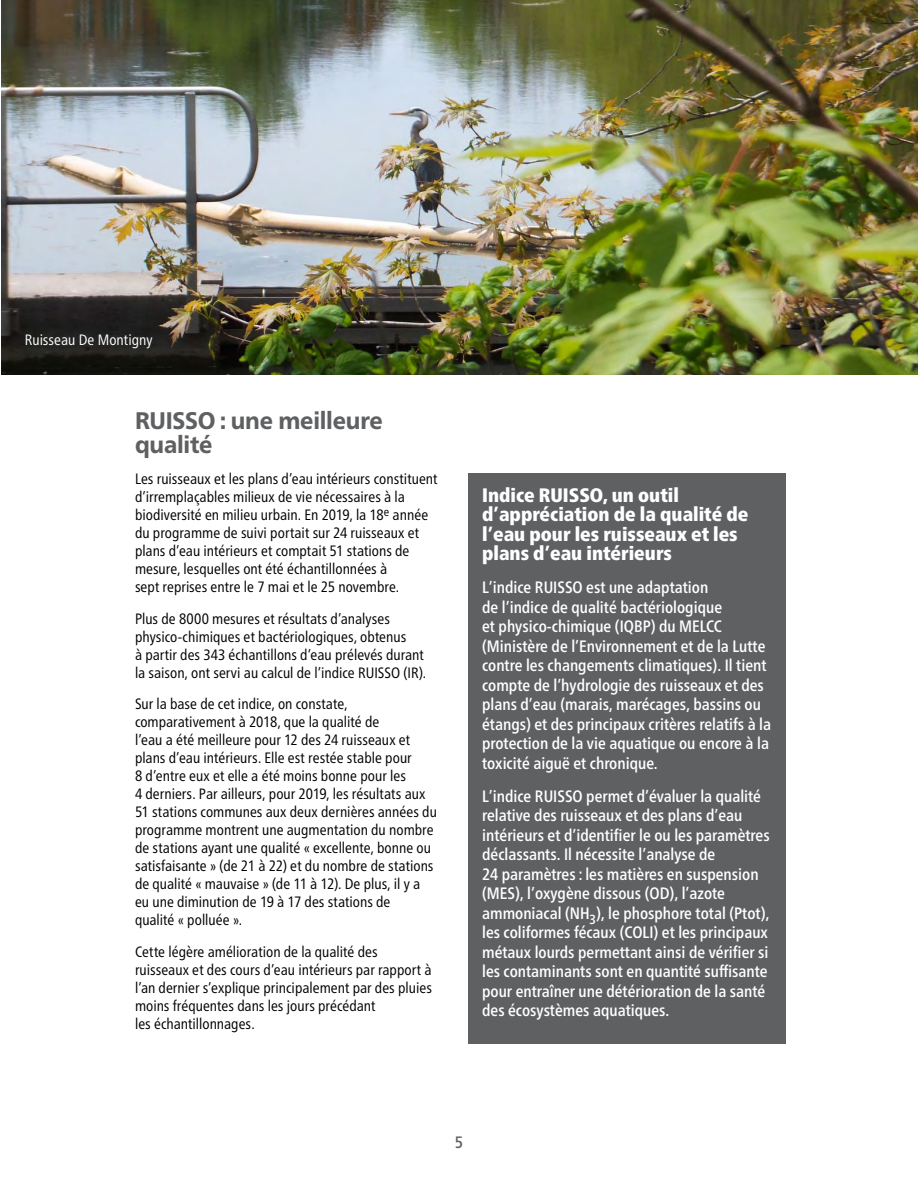
<style>
.page{position:relative;width:918px;height:1188px;background:#fff}
.page>*{position:absolute;margin:0;border:0;box-sizing:border-box;transform-origin:0 0}
.t1{font:800 24px/24px "Frutiger Pro";letter-spacing:-.01em;color:#5f6062;scale:.95 1}
.t2{font:900 condensed 19.5px/19.5px "Frutiger Pro";color:#fff}
.t3{font:500 condensed 16.5px/19.5px "Frutiger Pro";color:#fff}
.t4{font:500 condensed 16.5px "Frutiger Pro";color:#5f6062}
.t5{font:condensed 15px/18px "Frutiger Pro";color:#000}
.t6{font:condensed 15px "Frutiger Pro";color:#fff}
</style>
<div class="page">
<div style="left:469px;top:473px;width:317px;height:570px;background:#5f6062"></div>
<img style="left:1px;top:0;width:917px;height:374px">
<p class="t6" style="left:25px;top:331px;width:129px">Ruisseau De Montigny</p>
<h1 class="t1" style="left:135px;top:408px;width:262px">RUISSO : une meilleure qualité</h1>
<p class="t5" style="left:135px;top:470px;width:304px">Les ruisseaux et les plans d’eau intérieurs constituent d’irremplaçables milieux de vie nécessaires à la biodiversité en milieu urbain. En 2019, la 18<sup>e</sup> année du programme de suivi portait sur 24 ruisseaux et plans d’eau intérieurs et comptait 51 stations de mesure, lesquelles ont été échantillonnées à<br>sept reprises entre le 7 mai et le 25 novembre.</p>
<p class="t5" style="left:135px;top:610px;width:293px">Plus de 8000 mesures et résultats d’analyses physico-chimiques et bactériologiques, obtenus<br>à partir des 343 échantillons d’eau prélevés durant la saison, ont servi au calcul de l’indice RUISSO (IR).</p>
<p class="t5" style="left:135px;top:695px;width:303px">Sur la base de cet indice, on constate, comparativement à 2018, que la qualité de<br>l’eau a été meilleure pour 12 des 24 ruisseaux et plans d’eau intérieurs. Elle est restée stable pour<br>8 d’entre eux et elle a été moins bonne pour les<br>4 derniers. Par ailleurs, pour 2019, les résultats aux 51 stations communes aux deux dernières années du programme montrent une augmentation du nombre de stations ayant une qualité « excellente, bonne ou satisfaisante » (de 21 à 22) et du nombre de stations de qualité « mauvaise » (de 11 à 12). De plus, il y a eu une diminution de 19 à 17 des stations de<br>qualité « polluée ».</p>
<p class="t5" style="left:135px;top:943px;width:298px">Cette légère amélioration de la qualité des ruisseaux et des cours d’eau intérieurs par rapport à l’an dernier s’explique principalement par des pluies moins fréquentes dans les jours précédant<br>les échantillonnages.</p>
<h2 class="t2" style="left:482px;top:485px;width:268px">Indice RUISSO, un outil d’appréciation de la qualité de l’eau pour les ruisseaux et les plans d’eau intérieurs</h2>
<p class="t3" style="left:482px;top:578px;width:290px">L’indice RUISSO est une adaptation<br>de l’indice de qualité bactériologique<br>et physico-chimique (IQBP) du MELCC (Ministère de l’Environnement et de la Lutte contre les changements climatiques). Il tient compte de l’hydrologie des ruisseaux et des plans d’eau (marais, marécages, bassins ou étangs) et des principaux critères relatifs à la protection de la vie aquatique ou encore à la toxicité aiguë et chronique.</p>
<p class="t3" style="left:482px;top:786px;width:289px">L’indice RUISSO permet d’évaluer la qualité relative des ruisseaux et des plans d’eau intérieurs et d’identifier le ou les paramètres déclassants. Il nécessite l’analyse de<br>24 paramètres : les matières en suspension (MES), l’oxygène dissous (OD), l’azote ammoniacal (NH<sub>3</sub>), le phosphore total (Ptot), les coliformes fécaux (COLI) et les principaux métaux lourds permettant ainsi de vérifier si les contaminants sont en quantité suffisante pour entraîner une détérioration de la santé des écosystèmes aquatiques.</p>
<p class="t4" style="left:455px;top:1132px;width:10px">5</p>
</div>
